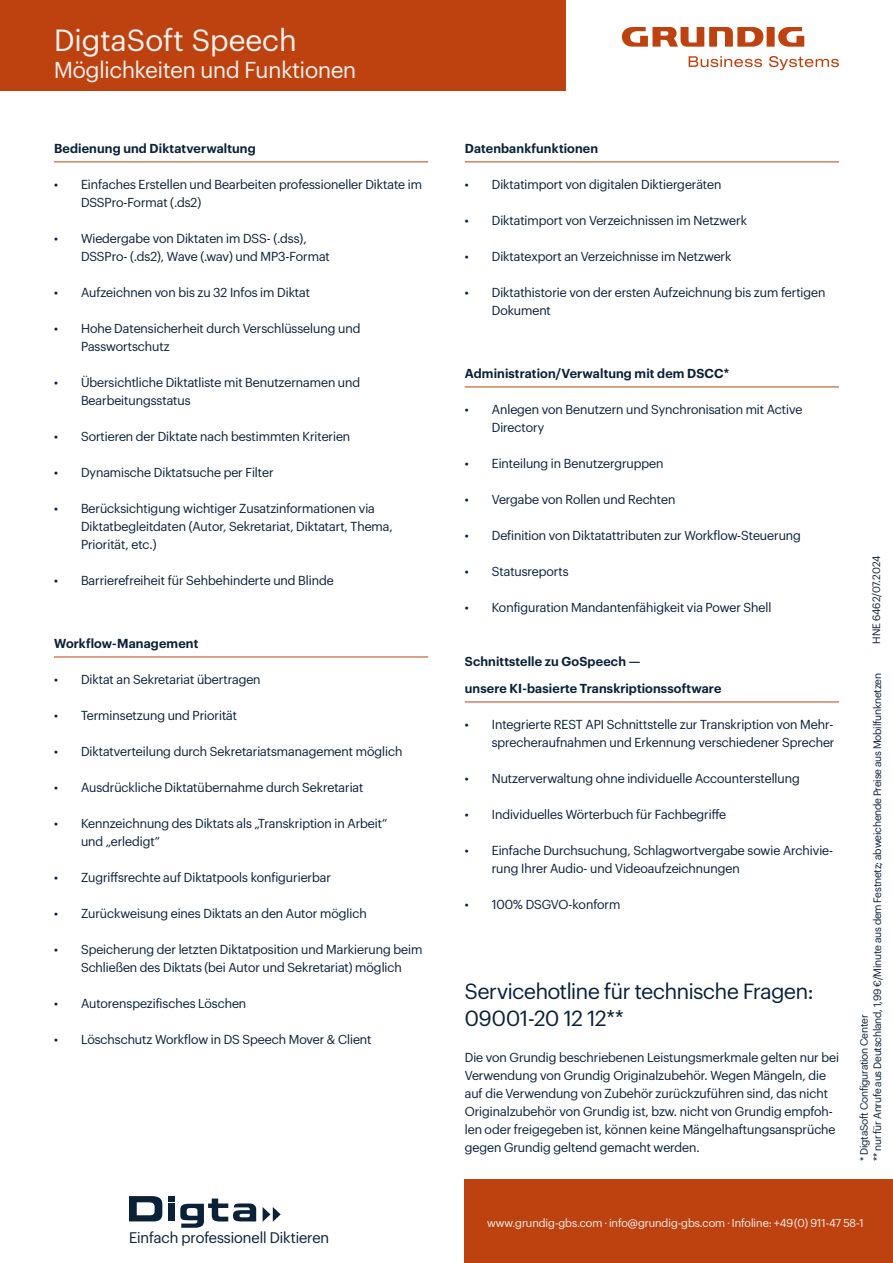
<style>
.page{position:relative;width:893px;height:1263px;background:#fff}
.page>*{position:absolute;margin:0;border:0;box-sizing:border-box;transform-origin:0 0}
.t1{font:500 30px "Grundig Basics";color:#f2f1ed}
.t2{font:22.5px "Grundig Basics";color:#f2f1ed}
.t3{font:21.45px/27px "Grundig Basics";letter-spacing:-.01em;color:#0b2138}
.t4{font:15px "Grundig Basics";color:#0b2138}
.t5{font:12.75px/18px "Grundig Basics";color:#0b2138}
.t6{font:600 12.75px/27px "Grundig Basics";letter-spacing:.01em;color:#0b2138}
.t7{font:11.25px "Grundig Basics";color:#f2f1ed}
.t8{font:10.5px/13.5px "Grundig Basics";letter-spacing:-.015em;color:#0b2138}
</style>
<div class="page">
<hr style="left:54px;top:162px;width:374px;height:1px;background:#be4210">
<hr style="left:54px;top:657px;width:374px;height:1px;background:#be4210">
<div style="left:465px;top:1179px;width:428px;height:84px;background:#be4210"></div>
<svg style="left:263px;top:1207px;width:18px;height:15px"></svg>
<svg style="left:129px;top:1196px;width:33px;height:25px"></svg>
<svg style="left:168px;top:1196px;width:88px;height:32px"></svg>
<hr style="left:465px;top:162px;width:374px;height:1px;background:#be4210">
<hr style="left:465px;top:387px;width:374px;height:1px;background:#be4210">
<hr style="left:465px;top:702px;width:374px;height:1px;background:#be4210">
<div style="left:0;top:0;width:566px;height:90px;background:#be4210"></div>
<svg style="left:621px;top:27px;width:183px;height:20px"></svg>
<svg style="left:689px;top:56px;width:73px;height:11px"></svg>
<svg style="left:769px;top:56px;width:70px;height:14px"></svg>
<h1 class="t1" style="left:54px;top:18px;width:244px">DigtaSoft Speech</h1>
<h2 class="t2" style="left:54px;top:53px;width:304px">Möglichkeiten und Funktionen</h2>
<p class="t6" style="left:54px;top:134px;width:203px">Bedienung und Diktatverwaltung</p>
<p class="t5" style="left:81px;top:174px;width:343px;text-indent:-27px">• Einfaches Erstellen und Bearbeiten professioneller Diktate im<br>DSSPro-Format (.ds2)</p>
<p class="t5" style="left:81px;top:228px;width:250px;text-indent:-27px">• Wiedergabe von Diktaten im DSS- (.dss),<br>DSSPro- (.ds2), Wave (.wav) und MP3-Format</p>
<p class="t5" style="left:54px;top:282px;width:258px">• Aufzeichnen von bis zu 32 Infos im Diktat</p>
<p class="t5" style="left:81px;top:318px;width:281px;text-indent:-27px">• Hohe Datensicherheit durch Verschlüsselung und<br>Passwortschutz</p>
<p class="t5" style="left:81px;top:372px;width:281px;text-indent:-27px">• Übersichtliche Diktatliste mit Benutzernamen und<br>Bearbeitungsstatus</p>
<p class="t5" style="left:54px;top:426px;width:298px">• Sortieren der Diktate nach bestimmten Kriterien</p>
<p class="t5" style="left:54px;top:462px;width:221px">• Dynamische Diktatsuche per Filter</p>
<p class="t5" style="left:81px;top:498px;width:313px;text-indent:-27px">• Berücksichtigung wichtiger Zusatzinformationen via<br>Diktatbegleitdaten (Autor, Sekretariat, Diktatart, Thema,<br>Priorität, etc.)</p>
<p class="t5" style="left:54px;top:570px;width:281px">• Barrierefreiheit für Sehbehinderte und Blinde</p>
<p class="t6" style="left:54px;top:629px;width:146px">Workflow-Management</p>
<p class="t5" style="left:54px;top:669px;width:208px">• Diktat an Sekretariat übertragen</p>
<p class="t5" style="left:54px;top:705px;width:185px">• Terminsetzung und Priorität</p>
<p class="t5" style="left:54px;top:741px;width:350px">• Diktatverteilung durch Sekretariatsmanagement möglich</p>
<p class="t5" style="left:54px;top:777px;width:311px">• Ausdrückliche Diktatübernahme durch Sekretariat</p>
<p class="t5" style="left:81px;top:813px;width:308px;text-indent:-27px">• Kennzeichnung des Diktats als „Transkription in Arbeit“ und „erledigt“</p>
<p class="t5" style="left:54px;top:867px;width:278px">• Zugriffsrechte auf Diktatpools konfigurierbar</p>
<p class="t5" style="left:54px;top:903px;width:314px">• Zurückweisung eines Diktats an den Autor möglich</p>
<p class="t5" style="left:54px;top:939px;width:370px;text-align:center">• Speicherung der letzten Diktatposition und Markierung beim<br>Schließen des Diktats (bei Autor und Sekretariat) möglich</p>
<p class="t5" style="left:54px;top:993px;width:194px">• Autorenspezifisches Löschen</p>
<p class="t5" style="left:54px;top:1029px;width:319px">• Löschschutz Workflow in DS Speech Mover &amp; Client</p>
<p class="t4" style="left:129px;top:1226px;width:202px">Einfach professionell Diktieren</p>
<p class="t6" style="left:465px;top:134px;width:135px">Datenbankfunktionen</p>
<p class="t5" style="left:465px;top:174px;width:258px">• Diktatimport von digitalen Diktiergeräten</p>
<p class="t5" style="left:465px;top:210px;width:284px">• Diktatimport von Verzeichnissen im Netzwerk</p>
<p class="t5" style="left:465px;top:246px;width:268px">• Diktatexport an Verzeichnisse im Netzwerk</p>
<p class="t5" style="left:492px;top:282px;width:335px;text-indent:-27px">• Diktathistorie von der ersten Aufzeichnung bis zum fertigen<br>Dokument</p>
<p class="t6" style="left:465px;top:359px;width:266px">Administration/Verwaltung mit dem DSCC*</p>
<p class="t5" style="left:492px;top:399px;width:312px;text-indent:-27px">• Anlegen von Benutzern und Synchronisation mit Active<br>Directory</p>
<p class="t5" style="left:465px;top:453px;width:200px">• Einteilung in Benutzergruppen</p>
<p class="t5" style="left:465px;top:489px;width:212px">• Vergabe von Rollen und Rechten</p>
<p class="t5" style="left:465px;top:525px;width:338px">• Definition von Diktatattributen zur Workflow-Steuerung</p>
<p class="t5" style="left:465px;top:561px;width:105px">• Statusreports</p>
<p class="t5" style="left:465px;top:597px;width:308px">• Konfiguration Mandantenfähigkeit via Power Shell</p>
<p class="t6" style="left:465px;top:647px;width:258px">Schnittstelle zu GoSpeech —<br>unsere KI-basierte Transkriptionssoftware</p>
<p class="t5" style="left:465px;top:714px;width:371px;text-align:right">• Integrierte REST API Schnittstelle zur Transkription von Mehr&shy;sprecheraufnahmen und Erkennung verschiedener Sprecher</p>
<p class="t5" style="left:465px;top:768px;width:337px">• Nutzerverwaltung ohne individuelle Accounterstellung</p>
<p class="t5" style="left:465px;top:804px;width:263px">• Individuelles Wörterbuch für Fachbegriffe</p>
<p class="t5" style="left:492px;top:840px;width:343px;text-indent:-27px">• Einfache Durchsuchung, Schlagwortvergabe sowie Archivie&shy;rung Ihrer Audio- und Videoaufzeichnungen</p>
<p class="t5" style="left:465px;top:894px;width:157px">• 100% DSGVO-konform</p>
<h3 class="t3" style="left:465px;top:976px;width:350px">Servicehotline für technische Fragen:<br>09001-20 12 12**</h3>
<p class="t5" style="left:465px;top:1047px;width:376px">Die von Grundig beschriebenen Leistungsmerkmale gelten nur bei Verwendung von Grundig Originalzubehör. Wegen Mängeln, die auf die Verwendung von Zubehör zurückzuführen sind, das nicht Originalzubehör von Grundig ist, bzw. nicht von Grundig empfoh&shy;len oder freigegeben ist, können keine Mängelhaftungsansprüche gegen Grundig geltend gemacht werden.</p>
<p class="t8" style="left:869px;top:644px;width:89px;rotate:-90deg">HNE 6462/07.2024</p>
<p class="t8" style="left:856px;top:1161px;width:489px;rotate:-90deg">* DigtaSoft Configuration Center<br>** nur für Anrufe aus Deutschland, 1,99 €/Minute aus dem Festnetz; abweichende Preise aus Mobilfunknetzen</p>
<p class="t7" style="left:487px;top:1214px;width:378px">www.grundig-gbs.com · info@grundig-gbs.com · Infoline: +49(0) 911-47 58-1</p>
</div>
